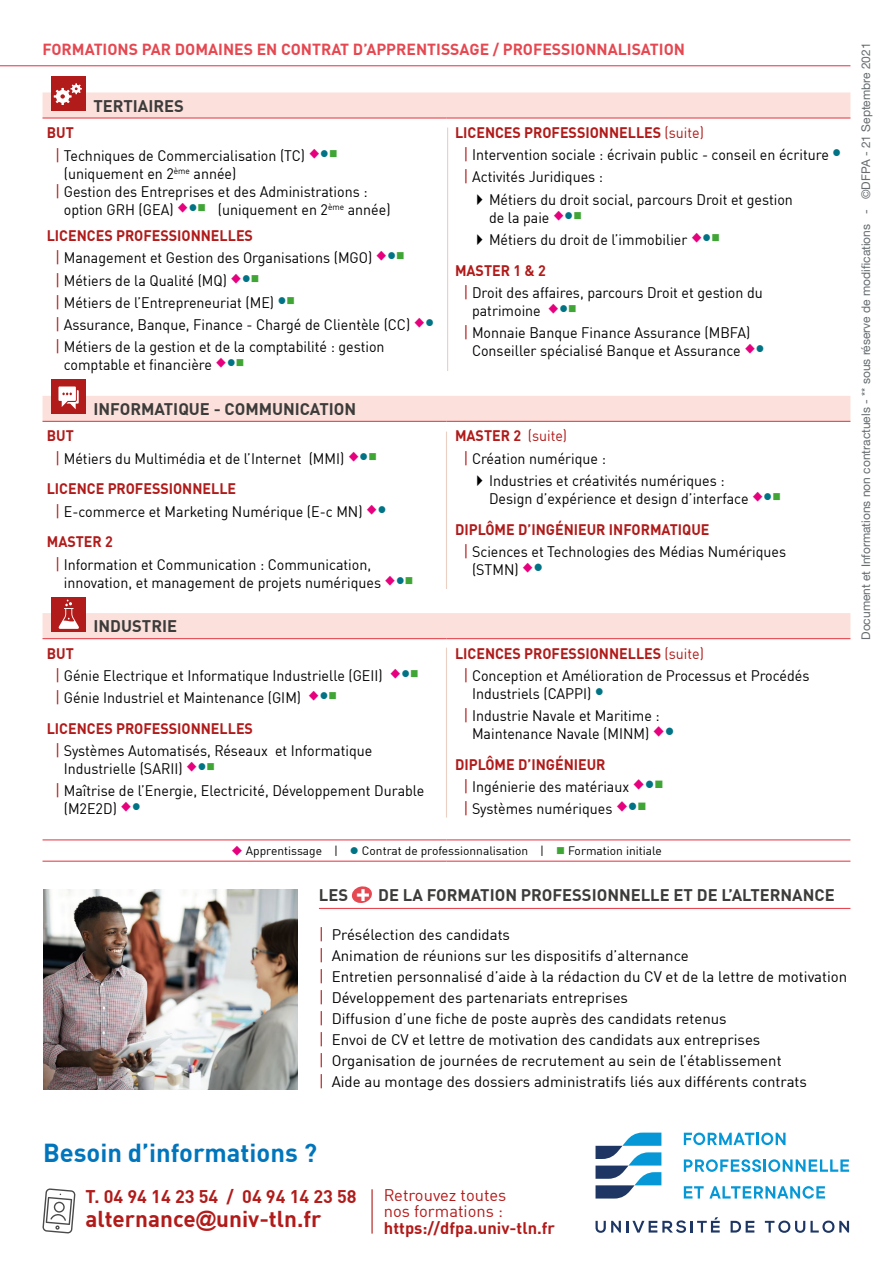
<style>
.page{position:relative;width:893px;height:1263px;background:#fff}
.page>*{position:absolute;margin:0;border:0;box-sizing:border-box;transform-origin:0 0}
.t1{font:700 25.5px "DIN Offc";color:#0075bc}
.t2{font:700 22.5px "DIN Offc";color:#b11b1a}
.t3{font:700 18px "DIN Offc";color:#b11b1a}
.t4{font:700 16.5px "DIN Offc";color:#3c3c3b}
.t5{font:16.5px/16.5px "DIN Offc";color:#b11b1a}
.t6{font:700 16.5px "DIN Offc";color:#b11b1a}
.t7{font:700 15.75px "DIN Offc";color:#e54851}
.t8{font:15px/22.2px "DIN Offc";color:#000;scale:.95 1}
.t9{font:15px/21px "DIN Offc";color:#000}
.t10{font:700 15px "DIN Offc";color:#b01b1a;scale:.95 1}
.t11{font:12px "Helvetica Neue LT Std";color:#656b6e}
.t12{font:12px "DIN Offc";color:#000}
.s1{font-weight:700;color:#b01b1a}
.s2{font-size:16.5px;color:#b11b1a}
.s3{font-weight:400}
.s4{color:#b01b1a}
.s5{color:#e6007d}
.s6{color:#007385}
.s7{color:#3fa535}
.s8{font-family:"Arial";font-size:21px}
</style>
<div class="page">
<hr style="left:371px;top:1189px;width:2px;height:44px;background:#b11b1a">
<svg style="left:42px;top:1188px;width:34px;height:45px"></svg>
<hr style="left:319px;top:908px;width:531px;height:1px;background:#e54851">
<svg style="left:43px;top:92px;width:807px;height:546px"></svg>
<hr style="left:43px;top:421px;width:403px;height:1px;background:#e54851">
<hr style="left:446px;top:421px;width:404px;height:1px;background:#e54851">
<hr style="left:43px;top:638px;width:403px;height:1px;background:#e54851">
<hr style="left:446px;top:638px;width:404px;height:1px;background:#e54851">
<hr style="left:43px;top:839px;width:403px;height:1px;background:#e54851">
<hr style="left:446px;top:839px;width:404px;height:1px;background:#e54851">
<hr style="left:43px;top:861px;width:403px;height:1px;background:#e54851">
<hr style="left:446px;top:861px;width:404px;height:1px;background:#e54851">
<hr style="left:43px;top:117px;width:403px;height:2px;background:#e54851">
<hr style="left:446px;top:117px;width:404px;height:2px;background:#e54851">
<hr style="left:0;top:65px;width:850px;height:1px;background:#e54851">
<div style="left:51px;top:77px;width:34px;height:34px;background:#b11b1a"></div>
<svg style="left:54px;top:83px;width:28px;height:22px"></svg>
<div style="left:51px;top:379px;width:34px;height:35px;background:#b11b1a"></div>
<svg style="left:58px;top:386px;width:21px;height:23px"></svg>
<div style="left:51px;top:598px;width:34px;height:34px;background:#b11b1a"></div>
<svg style="left:59px;top:600px;width:20px;height:29px"></svg>
<hr style="left:446px;top:432px;width:1px;height:157px;background:#eacfc3">
<hr style="left:446px;top:648px;width:1px;height:169px;background:#eacfc3">
<hr style="left:447px;top:128px;width:1px;height:243px;background:#eacfc3">
<img style="left:43px;top:889px;width:255px;height:200px">
<svg style="left:684px;top:1132px;width:101px;height:13px"></svg>
<svg style="left:684px;top:1159px;width:165px;height:13px"></svg>
<svg style="left:684px;top:1186px;width:141px;height:12px"></svg>
<svg style="left:595px;top:1217px;width:125px;height:16px"></svg>
<svg style="left:731px;top:1221px;width:23px;height:11px"></svg>
<svg style="left:765px;top:1220px;width:84px;height:13px"></svg>
<svg style="left:595px;top:1132px;width:66px;height:66px"></svg>
<svg style="left:351px;top:886px;width:21px;height:17px"></svg>
<svg style="left:477px;top:194px;width:6px;height:11px"></svg>
<svg style="left:477px;top:234px;width:6px;height:11px"></svg>
<svg style="left:477px;top:475px;width:6px;height:11px"></svg>
<p class="t7" style="left:43px;top:39px;width:644px">FORMATIONS PAR DOMAINES EN CONTRAT D’APPRENTISSAGE / PROFESSIONNALISATION</p>
<p class="t4" style="left:94px;top:95px;width:92px">TERTIAIRES</p>
<p class="t8" style="left:55px;top:121px;width:299px;text-indent:-9px"><span class="s1">BUT<br></span><span class="s2">|</span> Techniques de Commercialisation (TC) <sup>◆</sup><sup>●</sup><sup>■</sup></p>
<p class="t8" style="left:64px;top:162px;width:183px">(uniquement en 2<sup>ème</sup> année)</p>
<p class="t8" style="left:55px;top:180px;width:330px"><span class="s2">|</span> Gestion des Entreprises et des Administrations :</p>
<p class="t8" style="left:64px;top:198px;width:346px">option GRH (GEA) <sup>◆</sup><sup>●</sup><sup>■</sup> (uniquement en 2<sup>ème</sup> année)</p>
<p class="t8" style="left:55px;top:224px;width:400px;text-indent:-8px"><span class="s1">LICENCES PROFESSIONNELLES<br></span><span class="s2">|</span> Management et Gestion des Organisations (MGO) <sup>◆</sup><sup>●</sup><sup>■<br></sup><span class="s2">|</span> Métiers de la Qualité (MQ) <sup>◆</sup><sup>●</sup><sup>■<br></sup><span class="s2">|</span> Métiers de l’Entrepreneuriat (ME) <sup>●</sup><sup>■<br></sup><span class="s2">|</span> Assurance, Banque, Finance - Chargé de Clientèle (CC) <sup>◆</sup><sup>● </sup><span class="s2">|</span> Métiers de la gestion et de la comptabilité : gestion</p>
<p class="t8" style="left:64px;top:354px;width:192px">comptable et financière <sup>◆</sup><sup>●</sup><sup>■</sup></p>
<p class="t4" style="left:94px;top:398px;width:264px">INFORMATIQUE - COMMUNICATION</p>
<p class="t8" style="left:55px;top:424px;width:340px;text-indent:-9px"><span class="s1">BUT<br></span><span class="s2">|</span> Métiers du Multimédia et de l’Internet (MMI) <sup>◆</sup><sup>●</sup><sup>■</sup></p>
<p class="t8" style="left:55px;top:477px;width:350px;text-indent:-9px"><span class="s1">LICENCE PROFESSIONNELLE<br></span><span class="s2">|</span> E-commerce et Marketing Numérique (E-c MN) <sup>◆</sup><sup>●</sup></p>
<p class="t8" style="left:55px;top:531px;width:334px;text-indent:-9px"><span class="s1">MASTER 2<br></span><span class="s2">|</span> Information et Communication : Communication,</p>
<p class="t8" style="left:64px;top:571px;width:370px">innovation, et management de projets numériques <sup>◆</sup><sup>●</sup><sup>■</sup></p>
<p class="t10" style="left:455px;top:123px;width:264px">LICENCES PROFESSIONNELLES <span class="s3">(suite)</span></p>
<p class="t8" style="left:463px;top:143px;width:399px"><span class="s2">|</span> Intervention sociale : écrivain public - conseil en écriture <sup>●</sup></p>
<p class="t8" style="left:463px;top:166px;width:148px"><span class="s2">|</span> Activités Juridiques :</p>
<p class="t8" style="left:489px;top:188px;width:321px">Métiers du droit social, parcours Droit et gestion</p>
<p class="t8" style="left:489px;top:206px;width:244px">de la paie <sup>◆</sup><sup>●</sup><sup>■<br></sup>Métiers du droit de l’immobilier <sup>◆</sup><sup>●</sup><sup>■</sup></p>
<p class="t8" style="left:463px;top:259px;width:317px;text-indent:-9px"><span class="s1">MASTER 1 &amp; 2<br></span><span class="s2">|</span> Droit des affaires, parcours Droit et gestion du</p>
<p class="t8" style="left:463px;top:299px;width:303px;text-indent:9px">patrimoine <sup>◆</sup><sup>●</sup><sup>■<br></sup><span class="s2">|</span> Monnaie Banque Finance Assurance (MBFA)</p>
<p class="t8" style="left:472px;top:339px;width:309px">Conseiller spécialisé Banque et Assurance <sup>◆</sup><sup>●</sup></p>
<p class="t10" style="left:455px;top:426px;width:120px">MASTER 2 <span class="s3">(suite)</span></p>
<p class="t8" style="left:463px;top:447px;width:151px"><span class="s2">|</span> Création numérique :</p>
<p class="t8" style="left:489px;top:469px;width:250px">Industries et créativités numériques :</p>
<p class="t8" style="left:455px;top:483px;width:345px;line-height:30.8px;text-indent:34px">Design d’expérience et design d’interface <sup>◆</sup><sup>●</sup><sup>■<br></sup><span class="s1">DIPLÔME D’INGÉNIEUR INFORMATIQUE</span></p>
<p class="t8" style="left:472px;top:542px;width:332px;line-height:18px;text-indent:-9px"><span class="s2">|</span> Sciences et Technologies des Médias Numériques (STMN) <sup>◆</sup><sup>●</sup></p>
<p class="t4" style="left:94px;top:615px;width:85px">INDUSTRIE</p>
<p class="t8" style="left:55px;top:642px;width:384px;text-indent:-9px"><span class="s1">BUT<br></span><span class="s2">|</span> Génie Electrique et Informatique Industrielle (GEII) <sup>◆</sup><sup>●</sup><sup>■ </sup><span class="s2">|</span> Génie Industriel et Maintenance (GIM) <sup>◆</sup><sup>●</sup><sup>■</sup></p>
<p class="t8" style="left:55px;top:717px;width:335px;text-indent:-9px"><span class="s1">LICENCES PROFESSIONNELLES<br></span><span class="s2">|</span> Systèmes Automatisés, Réseaux et Informatique</p>
<p class="t8" style="left:55px;top:757px;width:390px;text-indent:9px">Industrielle (SARII) <sup>◆</sup><sup>●</sup><sup>■<br></sup><span class="s2">|</span> Maîtrise de l’Energie, Electricité, Développement Durable</p>
<p class="t8" style="left:64px;top:798px;width:82px">(M2E2D) <sup>◆</sup><sup>●</sup></p>
<p class="t8" style="left:463px;top:642px;width:366px;text-indent:-9px"><span class="s1">LICENCES PROFESSIONNELLES</span> <span class="s4">(suite)<br></span><span class="s2">|</span> Conception et Amélioration de Processus et Procédés</p>
<p class="t8" style="left:463px;top:682px;width:208px;text-indent:9px">Industriels (CAPPI) <sup>●<br></sup><span class="s2">|</span> Industrie Navale et Maritime :</p>
<p class="t8" style="left:455px;top:718px;width:232px;line-height:30.8px;text-indent:17px">Maintenance Navale (MINM) <sup>◆</sup><sup>●<br></sup><span class="s1">DIPLÔME D’INGÉNIEUR</span></p>
<p class="t8" style="left:463px;top:775px;width:212px"><span class="s2">|</span> Ingénierie des matériaux <sup>◆</sup><sup>●</sup><sup>■ </sup><span class="s2">|</span> Systèmes numériques <sup>◆</sup><sup>●</sup><sup>■</sup></p>
<p class="t12" style="left:231px;top:843px;width:432px"><span class="s5">◆</span> Apprentissage | <span class="s6">●</span> Contrat de professionnalisation | <span class="s7">■</span> Formation initiale</p>
<p class="t4" style="left:319px;top:884px;width:31px">LES</p>
<p class="t4" style="left:378px;top:884px;width:458px">DE LA FORMATION PROFESSIONNELLE ET DE L’ALTERNANCE</p>
<p class="t9" style="left:319px;top:924px;width:530px"><span class="s2">|</span> Présélection des candidats<br><span class="s2">|</span> Animation de réunions sur les dispositifs d’alternance<br><span class="s2">|</span> Entretien personnalisé d’aide à la rédaction du CV et de la lettre de motivation <span class="s2">|</span> Développement des partenariats entreprises<br><span class="s2">|</span> Diffusion d’une fiche de poste auprès des candidats retenus<br><span class="s2">|</span> Envoi de CV et lettre de motivation des candidats aux entreprises<br><span class="s2">|</span> Organisation de journées de recrutement au sein de l’établissement<br><span class="s2">|</span> Aide au montage des dossiers administratifs liés aux différents contrats</p>
<p class="t11" style="left:859px;top:640px;width:599px;rotate:-90deg">Document et Informations non contractuels - ** sous réserve de modifications - ©DFPA - 21 Septembre 2021</p>
<h1 class="t1" style="left:43px;top:1136px;width:276px">Besoin d’informations ?</h1>
<p class="t3" style="left:85px;top:1185px;width:273px">T. 04 94 14 23 54 / 04 94 14 23 58</p>
<h2 class="t2" style="left:85px;top:1204px;width:237px">alternance<span class="s8">@</span>univ-tln.fr</h2>
<p class="t5" style="left:384px;top:1186px;width:124px">Retrouvez toutes nos formations :</p>
<p class="t6" style="left:384px;top:1217px;width:173px">https://dfpa.univ-tln.fr</p>
</div>
